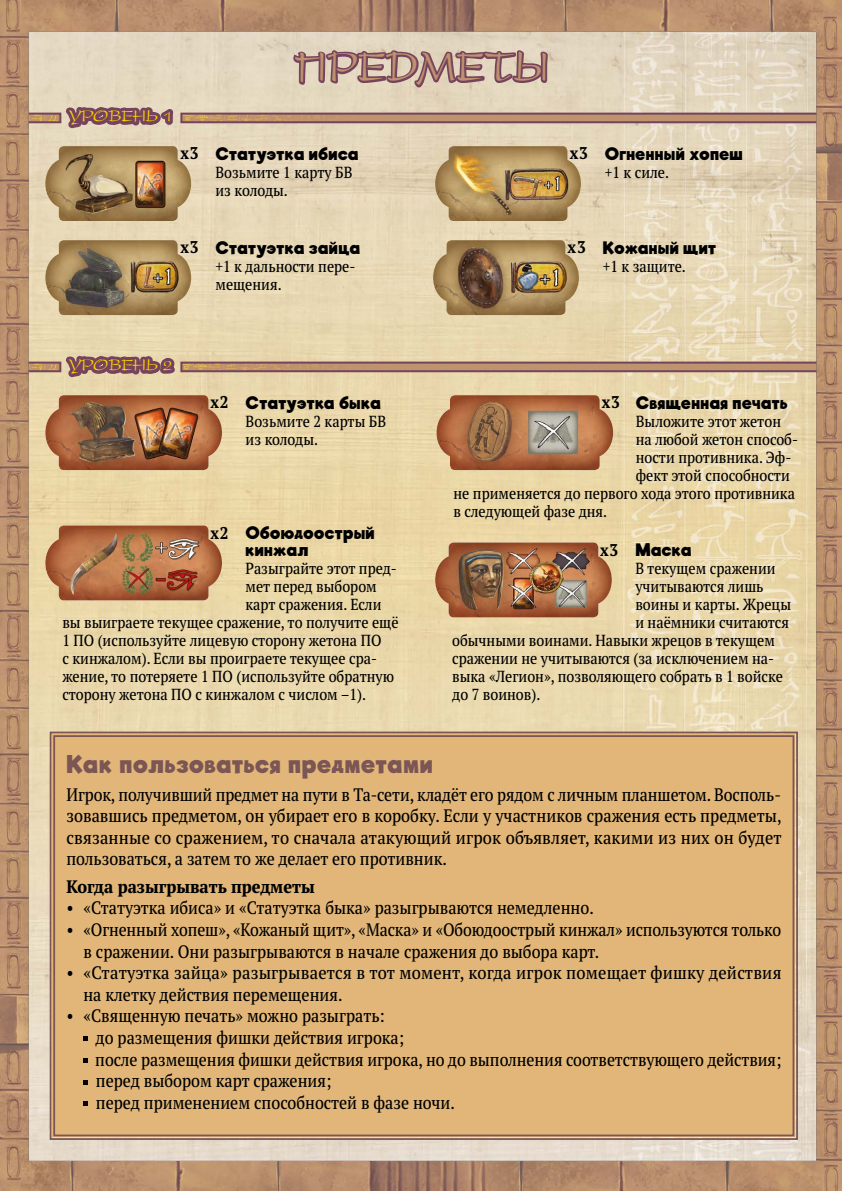
<style>
.page{position:relative;width:842px;height:1191px;background:#fff}
.page>*{position:absolute;margin:0;border:0;box-sizing:border-box;transform-origin:0 0}
.t1{font:44px "President Cyr";letter-spacing:.025em;color:#bf936f;scale:.91 1}
.t2{font:700 24px "Riffic";color:#7c5756}
.t3{font:condensed 18px/21.6px "PT Serif Pro";color:#000}
.t4{font:700 condensed 18px "PT Serif Pro";color:#000}
.t5{font:700 condensed 17px "PT Serif Pro";color:#000}
.t6{font:17px "President Cyr";color:#ffd500}
.t7{font:700 16.8px/17px "Riffic";letter-spacing:-.005em;color:#000}
.t8{font:condensed 16px/18px "PT Serif Pro";color:#000}
</style>
<div class="page">
<img style="left:0;top:163px;width:842px;height:1028px">
<div style="left:49px;top:730px;width:750px;height:410px;background:#e1b678"></div>
<div style="left:53px;top:735px;width:741px;height:401px;border:2px solid #7c5756"></div>
<img style="left:435px;top:163px;width:146px;height:58px">
<img style="left:433px;top:240px;width:146px;height:4px">
<img style="left:45px;top:240px;width:146px;height:4px">
<img style="left:45px;top:163px;width:146px;height:58px">
<img style="left:435px;top:542px;width:177px;height:75px">
<img style="left:45px;top:525px;width:177px;height:75px">
<svg style="left:0;top:0;width:842px;height:163px"></svg>
<svg style="left:0;top:244px;width:842px;height:226px"></svg>
<p class="t6" style="left:70px;top:107px;width:104px">УРОВЕНЬ 1</p>
<h1 class="t1" style="left:295px;top:43px;width:277px">ПРЕДМЕТЫ</h1>
<p class="t7" style="left:215px;top:145px;width:145px">Статуэтка ибиса</p>
<p class="t8" style="left:215px;top:163px;width:139px">Возьмите 1 карту БВ из колоды.</p>
<p class="t5" style="left:180px;top:142px;width:20px">x 3</p>
<p class="t5" style="left:570px;top:142px;width:20px">x 3</p>
<p class="t7" style="left:605px;top:145px;width:139px">Огненный хопеш</p>
<p class="t8" style="left:605px;top:163px;width:66px">+1 к силе.</p>
<p class="t7" style="left:215px;top:239px;width:146px">Статуэтка зайца</p>
<p class="t8" style="left:215px;top:257px;width:139px">+1 к дальности пере&shy;мещения.</p>
<p class="t5" style="left:180px;top:236px;width:20px">x 3</p>
<p class="t5" style="left:568px;top:236px;width:20px">x 3</p>
<p class="t7" style="left:603px;top:239px;width:115px">Кожаный щит</p>
<p class="t8" style="left:603px;top:257px;width:85px">+1 к защите.</p>
<p class="t6" style="left:70px;top:356px;width:104px">УРОВЕНЬ 2</p>
<p class="t7" style="left:246px;top:394px;width:137px">Статуэтка быка</p>
<p class="t8" style="left:246px;top:412px;width:142px">Возьмите 2 карты БВ из колоды.</p>
<p class="t7" style="left:636px;top:394px;width:154px">Священная печать</p>
<p class="t8" style="left:636px;top:412px;width:147px">Выложите этот жетон</p>
<p class="t8" style="left:636px;top:430px;width:164px">на любой жетон способ-</p>
<p class="t8" style="left:636px;top:448px;width:157px">ности противника. Эф-</p>
<p class="t8" style="left:636px;top:466px;width:155px">фект этой способности</p>
<p class="t8" style="left:453px;top:484px;width:343px">не применяется до первого хода этого противника</p>
<p class="t8" style="left:453px;top:502px;width:155px">в следующей фазе дня.</p>
<p class="t7" style="left:635px;top:541px;width:58px">Маска</p>
<p class="t8" style="left:635px;top:559px;width:142px">В текущем сражении</p>
<p class="t8" style="left:635px;top:577px;width:130px">учитываются лишь</p>
<p class="t8" style="left:635px;top:595px;width:157px">воины и карты. Жрецы</p>
<p class="t8" style="left:635px;top:613px;width:155px">и наёмники считаются</p>
<p class="t8" style="left:452px;top:631px;width:324px">обычными воинами. Навыки жрецов в текущем</p>
<p class="t8" style="left:452px;top:649px;width:323px">сражении не учитываются (за исключением на-</p>
<p class="t8" style="left:452px;top:667px;width:332px">выка «Легион», позволяющего собрать в 1 войске</p>
<p class="t8" style="left:452px;top:685px;width:90px">до 7 воинов).</p>
<p class="t5" style="left:211px;top:391px;width:20px">x 2</p>
<p class="t5" style="left:602px;top:391px;width:20px">x 3</p>
<p class="t7" style="left:245px;top:524px;width:131px">Обоюдоострый кинжал</p>
<p class="t8" style="left:245px;top:559px;width:153px">Разыграйте этот пред-</p>
<p class="t8" style="left:245px;top:577px;width:133px">мет перед выбором</p>
<p class="t8" style="left:245px;top:595px;width:137px">карт сражения. Если</p>
<p class="t8" style="left:62px;top:613px;width:338px">вы выиграете текущее сражение, то получите ещё</p>
<p class="t8" style="left:62px;top:631px;width:321px">1 ПО (используйте лицевую сторону жетона ПО</p>
<p class="t8" style="left:62px;top:649px;width:316px">с кинжалом). Если вы проиграете текущее сра-</p>
<p class="t8" style="left:62px;top:667px;width:333px">жение, то потеряете 1 ПО (используйте обратную</p>
<p class="t8" style="left:62px;top:685px;width:305px">сторону жетона ПО с кинжалом с числом –1).</p>
<p class="t5" style="left:210px;top:521px;width:20px">x 2</p>
<p class="t5" style="left:600px;top:538px;width:20px">x 3</p>
<h2 class="t2" style="left:66px;top:749px;width:368px">Как пользоваться предметами</h2>
<p class="t3" style="left:66px;top:783px;width:717px;text-align:justify">Игрок, получивший предмет на пути в Та-сети, кладёт его рядом с личным планшетом. Восполь&shy;зовавшись предметом, он убирает его в коробку. Если у участников сражения есть предметы, связанные со сражением, то сначала атакующий игрок объявляет, какими из них он будет пользоваться, а затем то же делает его противник.</p>
<p class="t4" style="left:66px;top:874px;width:250px">Когда разыгрывать предметы</p>
<p class="t3" style="left:66px;top:897px;width:529px">• «Статуэтка ибиса» и «Статуэтка быка» разыгрываются немедленно.</p>
<p class="t3" style="left:83px;top:918px;width:699px;text-indent:-17px">• «Огненный хопеш», «Кожаный щит», «Маска» и «Обоюдоострый кинжал» используются только в сражении. Они разыгрываются в начале сражения до выбора карт.</p>
<p class="t3" style="left:83px;top:961px;width:699px;text-indent:-17px">• «Статуэтка зайца» разыгрывается в тот момент, когда игрок помещает фишку действия на клетку действия перемещения.</p>
<p class="t3" style="left:95px;top:1005px;width:688px;text-indent:-29px">• «Священную печать» можно разыграть:<br>до размещения фишки действия игрока;<br>после размещения фишки действия игрока, но до выполнения соответствующего действия; перед выбором карт сражения;<br>перед применением способностей в фазе ночи.</p>
</div>
